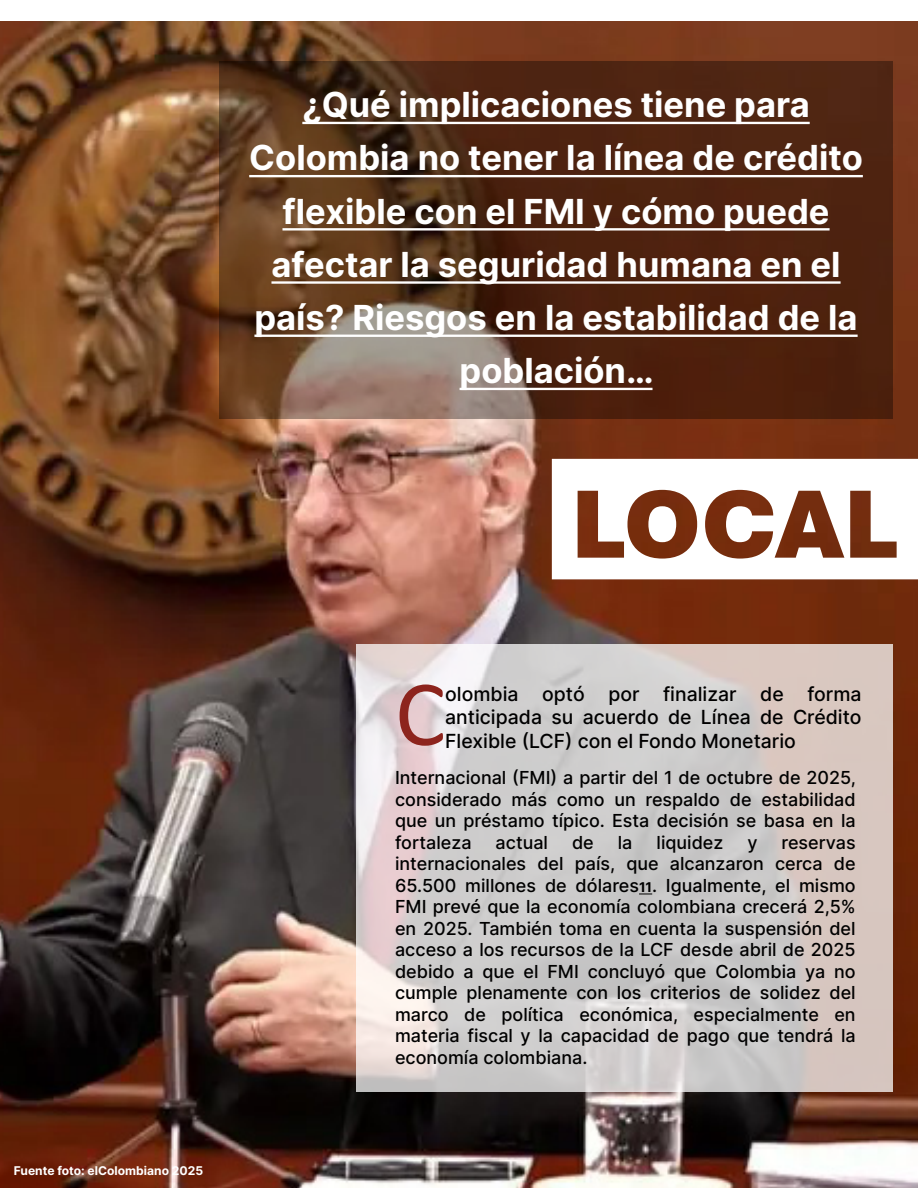
<style>
.page{position:relative;width:918px;height:1188px;background:#fff}
.page>*{position:absolute;margin:0;border:0;box-sizing:border-box;transform-origin:0 0}
.t1{font:94.5px "Calibri";color:#8d241d}
.t2{font:700 34.5px/53.2px "Inter";color:#fff;text-align:center}
.t3{font:500 19.5px/23.4px "Inter";color:#000;text-align:justify}
.t4{font:500 18px/21.6px "Inter";color:#000;text-align:justify}
.t5{font:700 12px "Inter";color:#fff}
.s1{font-weight:700;font-size:13.5px}
</style>
<div class="page">
<img style="left:0;top:21px;width:918px;height:1167px">
<svg style="left:356px;top:644px;width:537px;height:447px;background:#d3cccb"></svg>
<svg style="left:639px;top:894px;width:13px;height:1px"></svg>
<svg style="left:552px;top:459px;width:366px;height:120px"></svg>
<svg style="left:219px;top:61px;width:674px;height:357px;background:#58321e"></svg>
<hr style="left:302px;top:122px;width:508px;height:2px;background:#fff">
<hr style="left:249px;top:175px;width:614px;height:2px;background:#fff">
<hr style="left:282px;top:228px;width:548px;height:3px;background:#fff">
<hr style="left:271px;top:281px;width:570px;height:3px;background:#fff">
<hr style="left:254px;top:335px;width:604px;height:2px;background:#fff">
<hr style="left:460px;top:388px;width:193px;height:2px;background:#fff">
<h2 class="t2" style="left:249px;top:77px;width:615px">¿Qué implicaciones tiene para<br>Colombia no tener la línea de crédito flexible con el FMI y cómo puede afectar la seguridad humana en el país? Riesgos en la estabilidad de la población…</h2>
<p class="t5" style="left:14px;top:1161px;width:191px">Fuente foto: elColombiano 2025</p>
<h1 class="t1" style="left:395px;top:648px;width:52px">C</h1>
<p class="t3" style="left:445px;top:682px;width:418px">olombia optó por finalizar de forma anticipada su acuerdo de Línea de Crédito Flexible (LCF) con el Fondo Monetario</p>
<p class="t4" style="left:395px;top:766px;width:462px">Internacional (FMI) a partir del 1 de octubre de 2025, considerado más como un respaldo de estabilidad que un préstamo típico. Esta decisión se basa en la fortaleza</p>
<p class="t4" style="left:496px;top:831px;width:54px">actual</p>
<p class="t4" style="left:572px;top:831px;width:23px">de</p>
<p class="t4" style="left:618px;top:831px;width:16px">la</p>
<p class="t4" style="left:657px;top:831px;width:68px">liquidez</p>
<p class="t4" style="left:747px;top:831px;width:12px">y</p>
<p class="t4" style="left:395px;top:831px;width:462px;text-indent:386px">reservas internacionales del país, que alcanzaron cerca de 65.500 millones de dólares<span class="s1">11</span>. Igualmente, el mismo FMI prevé que la economía colombiana crecerá 2,5% en 2025. También toma en cuenta la suspensión del acceso a los recursos de la LCF desde abril de 2025 debido a que el FMI concluyó que Colombia ya no cumple plenamente con los criterios de solidez del marco de política económica, especialmente en materia fiscal y la capacidad de pago que tendrá la economía colombiana.</p>
</div>
